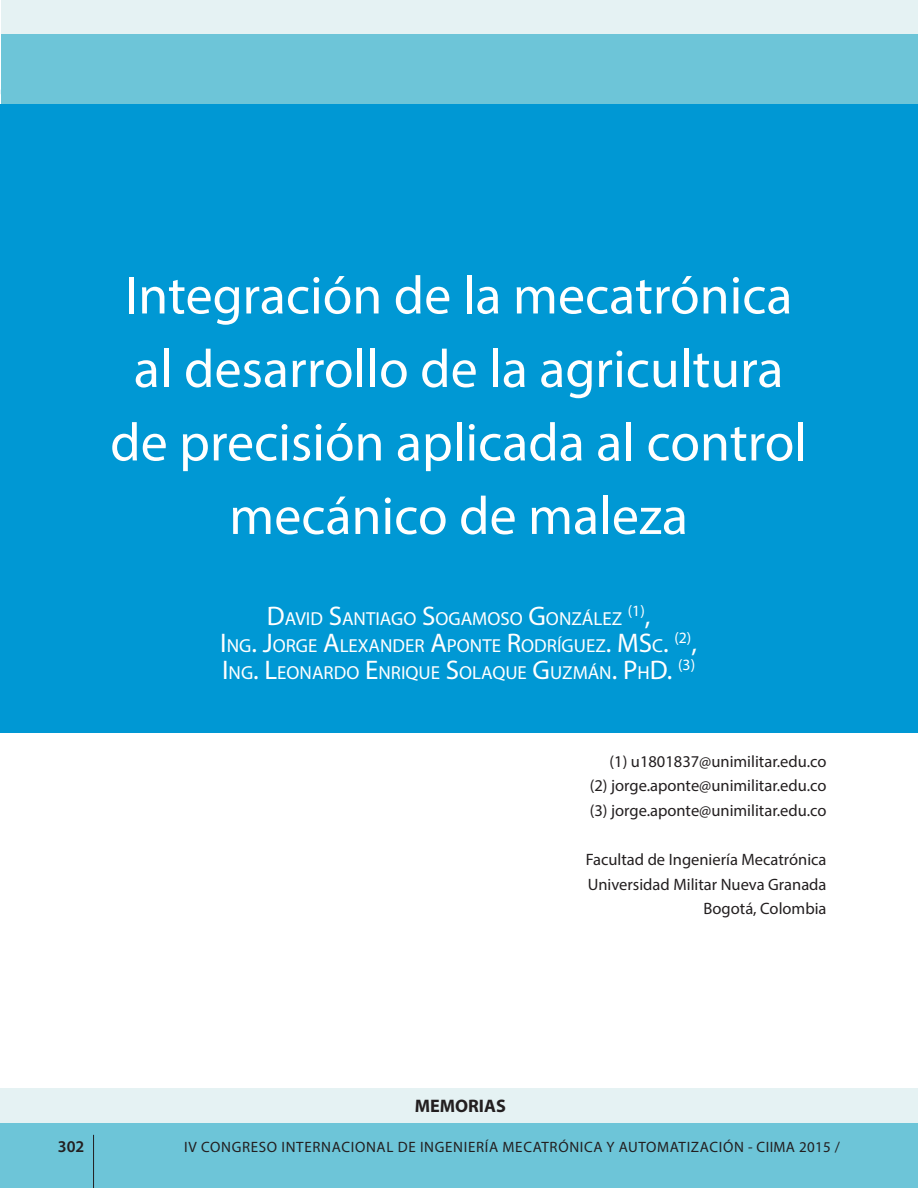
<style>
.page{position:relative;width:918px;height:1188px;background:#fff}
.page>*{position:absolute;margin:0;border:0;box-sizing:border-box;transform-origin:0 0}
.t1{font:54px/73.5px "Myriad Pro";color:#fff;text-align:center}
.t2{font:18.9px/27px "Myriad Pro";color:#fff}
.t3{font:700 18.15px "Myriad Pro";color:#231f20}
.t4{font:16.5px/24.6px "Myriad Pro";color:#231f20;text-align:justify}
.t5{font:600 16.5px "Myriad Pro";color:#231f20}
.t6{font:15.75px "Myriad Pro";color:#fff}
.t7{font:15px "Myriad Pro";letter-spacing:.045em;color:#231f20}
.s1{font-size:27px}
</style>
<div class="page">
<div style="left:1px;top:1095px;width:917px;height:93px;background:#6dc5d8"></div>
<hr style="left:93px;top:1135px;width:1px;height:53px;background:#231f20">
<div style="left:0;top:1088px;width:918px;height:35px;background:#e5f2f3"></div>
<div style="left:1px;top:104px;width:917px;height:629px;background:#0098d4"></div>
<div style="left:1px;top:0;width:917px;height:35px;background:#e5f2f3"></div>
<div style="left:1px;top:35px;width:917px;height:69px;background:#6dc5d8"></div>
<h1 class="t1" style="left:110px;top:258px;width:698px">Integración de la mecatrónica al desarrollo de la agricultura de precisión aplicada al control mecánico de maleza</h1>
<p class="t2" style="left:267px;top:605px;width:357px"><span class="s1">D</span>AVID <span class="s1">S</span>ANTIAGO <span class="s1">S</span>OGAMOSO <span class="s1">G</span>ONZÁLEZ</p>
<p class="t6" style="left:628px;top:601px;width:24px">(1)<span class="s1">,</span></p>
<p class="t2" style="left:220px;top:632px;width:478px"><span class="s1">I</span> NG<span class="s1">. J</span>ORGE <span class="s1">A</span>LEXANDER <span class="s1">A</span>PONTE <span class="s1">R</span>ODRÍGUEZ<span class="s1">. MS</span>C<span class="s1">.</span> <sup>(2)</sup><span class="s1">,<br>I</span> NG<span class="s1">. L</span>EONARDO <span class="s1">E</span>NRIQUE <span class="s1">S</span>OLAQUE <span class="s1">G</span>UZMÁN<span class="s1">. P</span>H<span class="s1">D.</span> <sup>(3)</sup></p>
<p class="t3" style="left:415px;top:1094px;width:93px">MEMORIAS</p>
<p class="t4" style="left:590px;top:749px;width:238px;text-indent:20px">(1) u1801837@unimilitar.edu.co (2) jorge.aponte@unimilitar.edu.co (3) jorge.aponte@unimilitar.edu.co</p>
<p class="t4" style="left:586px;top:847px;width:242px;text-align:right">Facultad de Ingeniería Mecatrónica<br>Universidad Militar Nueva Granada<br>Bogotá, Colombia</p>
<p class="t5" style="left:58px;top:1136px;width:28px">302</p>
<p class="t7" style="left:184px;top:1138px;width:657px">IV CONGRESO INTERNACIONAL DE INGENIERÍA MECATRÓNICA Y AUTOMATIZACIÓN - CIIMA 2015 /</p>
</div>
